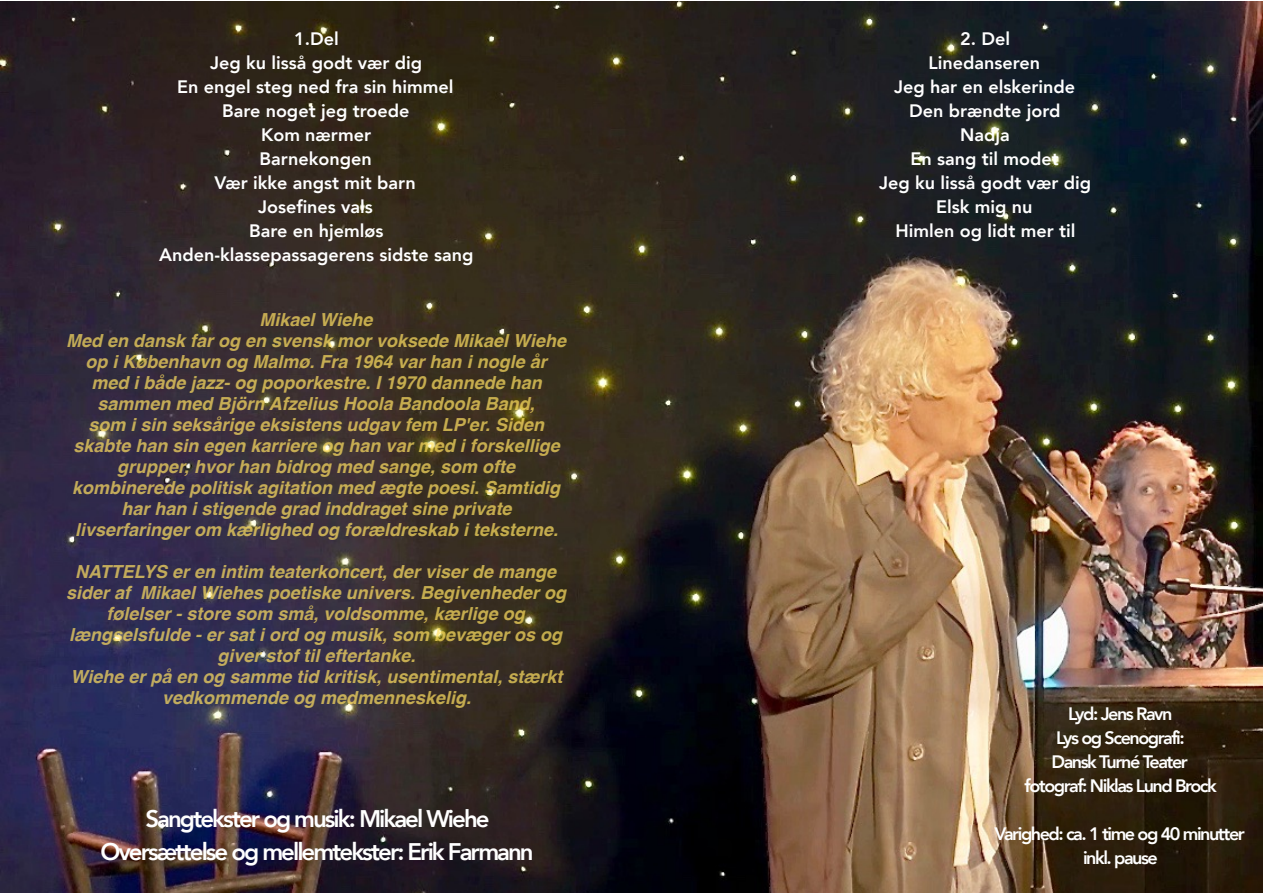
<style>
.page{position:relative;width:1263px;height:893px;background:#fff}
.page>*{position:absolute;margin:0;border:0;box-sizing:border-box;transform-origin:0 0}
.t1{font:800 24px/33px "Avenir";letter-spacing:-.085em;color:#fff;text-align:center}
.t2{font:italic 700 18px/21px "Helvetica";color:#ffe061;text-align:center}
.t3{font:800 18px/24px "Avenir";color:#fff;text-align:center}
.t4{font:800 18px/24px "Avenir";letter-spacing:-.085em;color:#fff;text-align:center}
</style>
<div class="page">
<img style="left:0;top:2px;width:1263px;height:891px">
<p class="t3" style="left:159px;top:27px;width:316px">1.Del<br>Jeg ku lisså godt vær dig<br>En engel steg ned fra sin himmel<br>Bare noget jeg troede<br>Kom nærmer<br>Barnekongen<br>Vær ikke angst mit barn<br>JoseÞnes vals<br>Bare en hjemløs<br>Anden-klassepassagerens sidste sang</p>
<p class="t2" style="left:66px;top:309px;width:502px">Mikael Wiehe<br>Med en dansk far og en svensk mor voksede Mikael Wiehe op i København og Malmø. Fra 1964 var han i nogle år med i både jazz- og poporkestre. I 1970 dannede han sammen med Björn Afzelius Hoola Bandoola Band,<br>som i sin seksårige eksistens udgav fem LP'er. Siden skabte han sin egen karriere og han var med i forskellige grupper, hvor han bidrog med sange, som ofte kombinerede politisk agitation med ægte poesi. Samtidig har han i stigende grad inddraget sine private livserfaringer om kærlighed og forældreskab i teksterne.</p>
<p class="t2" style="left:66px;top:561px;width:502px">NATTELYS er en intim teaterkoncert, der viser de mange sider af Mikael Wiehes poetiske univers. Begivenheder og følelser - store som små, voldsomme, kærlige og længselsfulde - er sat i ord og musik, som bevæger os og giver stof til eftertanke.<br>Wiehe er på en og samme tid kritisk, usentimental, stærkt vedkommende og medmenneskelig.</p>
<h1 class="t1" style="left:100px;top:802px;width:435px">Sangtekster og musik: Mikael Wiehe<br>Oversættelse og mellemtekster: Erik Farmann</h1>
<p class="t3" style="left:879px;top:27px;width:214px">2. Del<br>Linedanseren<br>Jeg har en elskerinde<br>Den brændte jord<br>Nadja<br>En sang til modet<br>Jeg ku lisså godt vær dig<br>Elsk mig nu<br>Himlen og lidt mer til</p>
<p class="t4" style="left:1024px;top:702px;width:194px">Lyd: Jens Ravn<br>Lys og Scenografi:<br>Dansk Turné Teater fotograf: Niklas Lund Brock</p>
<p class="t4" style="left:994px;top:822px;width:252px">Varighed: ca. 1 time og 40 minutter inkl. pause</p>
</div>
